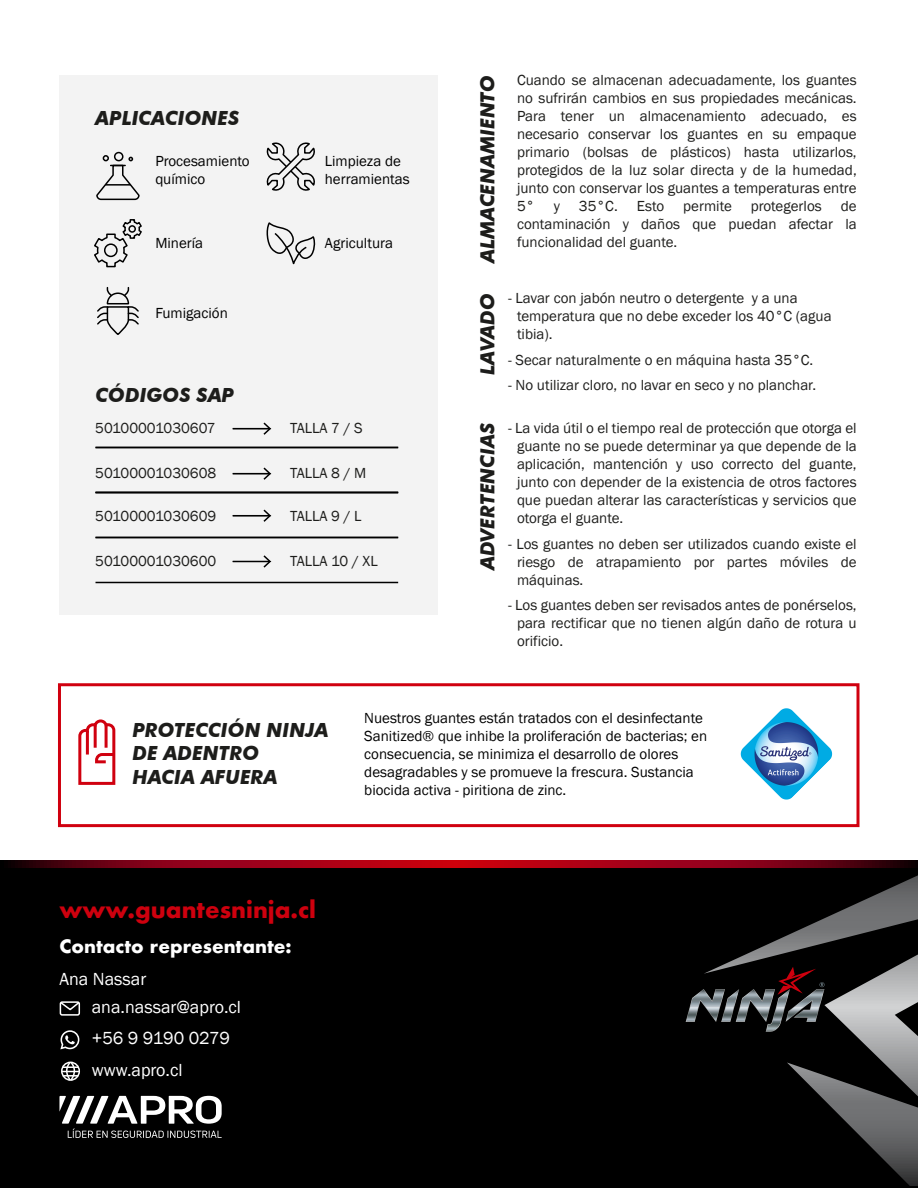
<style>
.page{position:relative;width:918px;height:1188px;background:#fff}
.page>*{position:absolute;margin:0;border:0;box-sizing:border-box;transform-origin:0 0}
.t1{font:700 22.5px "Futura";color:#ce000e}
.t2{font:italic 700 19.5px/23.4px "Futura BT";color:#1d1d1b}
.t3{font:18px "Franklin Gothic";color:#fff}
.t4{font:700 18px "Futura";color:#fff}
.t5{font:15px/18px "Franklin Gothic";color:#1d1d1b;text-align:justify}
.t6{font:15px/18px "Franklin Gothic";color:#000}
</style>
<div class="page">
<svg style="left:0;top:860px;width:918px;height:8px;background:#8b0013"></svg>
<div style="left:0;top:868px;width:918px;height:320px;background:#000"></div>
<svg style="left:686px;top:875px;width:232px;height:311px"></svg>
<div style="left:58px;top:683px;width:802px;height:144px;border:3px solid #d0000f"></div>
<svg style="left:78px;top:719px;width:38px;height:66px"></svg>
<img style="left:740px;top:708px;width:93px;height:92px">
<svg style="left:59px;top:1096px;width:163px;height:42px"></svg>
<svg style="left:60px;top:1030px;width:20px;height:19px"></svg>
<div style="left:60px;top:1001px;width:20px;height:15px;border:2px solid #fff;border-radius:2px"></div>
<svg style="left:59px;top:1001px;width:22px;height:10px"></svg>
<svg style="left:61px;top:1061px;width:19px;height:20px"></svg>
<div style="left:59px;top:75px;width:379px;height:540px;background:#f3f3f3"></div>
<hr style="left:233px;top:473px;width:36px;height:1px;background:#000">
<svg style="left:263px;top:468px;width:8px;height:12px"></svg>
<hr style="left:233px;top:515px;width:36px;height:1px;background:#000">
<svg style="left:263px;top:510px;width:8px;height:12px"></svg>
<hr style="left:233px;top:561px;width:36px;height:1px;background:#000">
<svg style="left:263px;top:555px;width:8px;height:13px"></svg>
<hr style="left:96px;top:537px;width:302px;height:1px;background:#000">
<hr style="left:96px;top:582px;width:302px;height:1px;background:#000">
<hr style="left:96px;top:492px;width:302px;height:1px;background:#000">
<hr style="left:96px;top:447px;width:302px;height:1px;background:#000">
<hr style="left:233px;top:428px;width:36px;height:1px;background:#000">
<svg style="left:263px;top:423px;width:8px;height:12px"></svg>
<svg style="left:97px;top:287px;width:42px;height:48px"></svg>
<svg style="left:94px;top:219px;width:48px;height:49px"></svg>
<div style="left:114px;top:152px;width:10px;height:9px;border:2px solid #000;border-radius:50%"></div>
<svg style="left:96px;top:155px;width:44px;height:46px"></svg>
<svg style="left:266px;top:142px;width:49px;height:49px"></svg>
<svg style="left:266px;top:222px;width:50px;height:43px"></svg>
<h2 class="t2" style="left:95px;top:106px;width:146px">APLICACIONES</h2>
<p class="t6" style="left:155px;top:153px;width:96px">Procesamiento químico</p>
<p class="t6" style="left:155px;top:235px;width:49px">Minería</p>
<p class="t6" style="left:155px;top:304px;width:74px">Fumigación</p>
<p class="t6" style="left:325px;top:153px;width:86px">Limpieza de herramientas</p>
<p class="t6" style="left:325px;top:235px;width:70px">Agricultura</p>
<h2 class="t2" style="left:96px;top:383px;width:140px">CÓDIGOS SAP</h2>
<p class="t5" style="left:95px;top:419px;width:122px">50100001030607</p>
<p class="t5" style="left:290px;top:419px;width:74px">TALLA 7 / S</p>
<p class="t5" style="left:95px;top:464px;width:123px">50100001030608</p>
<p class="t5" style="left:290px;top:464px;width:78px">TALLA 8 / M</p>
<p class="t5" style="left:95px;top:507px;width:123px">50100001030609</p>
<p class="t5" style="left:290px;top:507px;width:73px">TALLA 9 / L</p>
<p class="t5" style="left:95px;top:552px;width:123px">50100001030600</p>
<p class="t5" style="left:290px;top:552px;width:89px">TALLA 10 / XL</p>
<h2 class="t2" style="left:476px;top:263px;width:190px;rotate:-90deg">ALMACENAMIENTO</h2>
<p class="t5" style="left:517px;top:71px;width:341px">Cuando se almacenan adecuadamente, los guantes no sufrirán cambios en sus propiedades mecánicas.<br>Para tener un almacenamiento adecuado, es necesario conservar los guantes en su empaque primario (bolsas de plásticos) hasta utilizarlos, protegidos de la luz solar directa y de la humedad, junto con conservar los guantes a temperaturas entre 5°</p>
<p class="t5" style="left:554px;top:197px;width:8px">y</p>
<p class="t5" style="left:579px;top:197px;width:40px">35°C.</p>
<p class="t5" style="left:637px;top:197px;width:29px">Esto</p>
<p class="t5" style="left:683px;top:197px;width:50px">permite</p>
<p class="t5" style="left:751px;top:197px;width:72px">protegerlos</p>
<p class="t5" style="left:517px;top:197px;width:341px;text-indent:324px">de contaminación y daños que puedan afectar la funcionalidad del guante.</p>
<h2 class="t2" style="left:476px;top:375px;width:83px;rotate:-90deg">LAVADO</h2>
<p class="t5" style="left:517px;top:290px;width:316px;text-align:left;text-indent:-9px">- Lavar con jabón neutro o detergente y a una temperatura que no debe exceder los 40°C (agua tibia).</p>
<p class="t5" style="left:508px;top:351px;width:307px">- Secar naturalmente o en máquina hasta 35°C.</p>
<p class="t5" style="left:508px;top:377px;width:310px">- No utilizar cloro, no lavar en seco y no planchar.</p>
<h2 class="t2" style="left:476px;top:570px;width:149px;rotate:-90deg">ADVERTENCIAS</h2>
<p class="t5" style="left:517px;top:419px;width:341px;text-indent:-9px">- La vida útil o el tiempo real de protección que otorga el guante no se puede determinar ya que depende de la aplicación, mantención y uso correcto del guante, junto con depender de la existencia de otros factores que puedan alterar las características y servicios que otorga el guante.</p>
<p class="t5" style="left:517px;top:535px;width:341px;text-indent:-9px">- Los guantes no deben ser utilizados cuando existe el riesgo de atrapamiento por partes móviles de máquinas.</p>
<p class="t5" style="left:517px;top:596px;width:341px;text-indent:-9px">- Los guantes deben ser revisados antes de ponérselos, para rectificar que no tienen algún daño de rotura u orificio.</p>
<h2 class="t2" style="left:132px;top:718px;width:198px">PROTECCIÓN NINJA<br>DE ADENTRO<br>HACIA AFUERA</h2>
<p class="t6" style="left:364px;top:709px;width:344px">Nuestros guantes están tratados con el desinfectante Sanitized® que inhibe la proliferación de bacterias; en consecuencia, se minimiza el desarrollo de olores desagradables y se promueve la frescura. Sustancia biocida activa - piritiona de zinc.</p>
<h1 class="t1" style="left:59px;top:894px;width:258px">www.guantesninja.cl</h1>
<p class="t4" style="left:59px;top:934px;width:234px">Contacto representante:</p>
<p class="t3" style="left:59px;top:968px;width:88px">Ana Nassar</p>
<p class="t3" style="left:92px;top:996px;width:151px">ana.nassar@apro.cl</p>
<p class="t3" style="left:92px;top:1027px;width:140px">+56 9 9190 0279</p>
<p class="t3" style="left:92px;top:1059px;width:92px">www.apro.cl</p>
</div>
